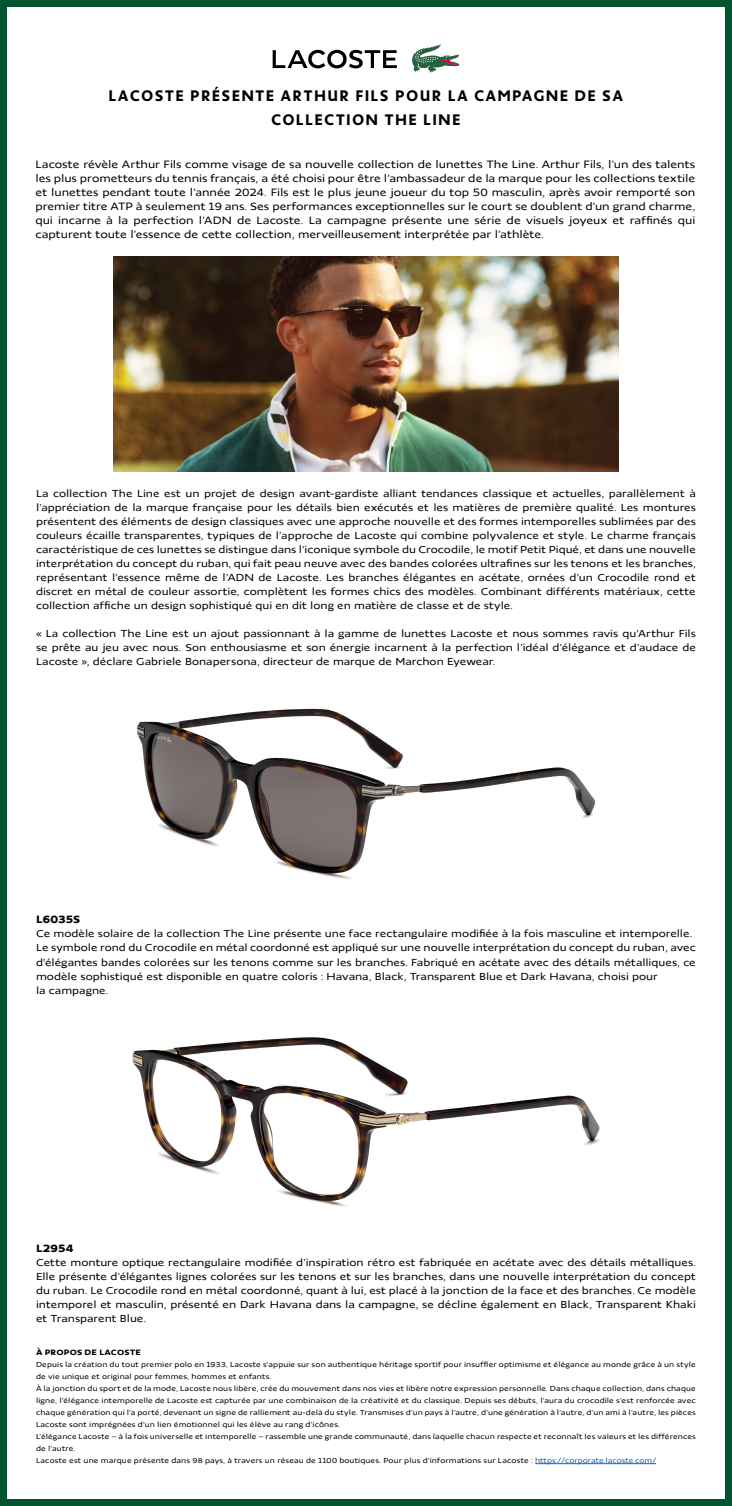
<style>
.page{position:relative;width:732px;height:1506px;background:#fff}
.page>*{position:absolute;margin:0;border:0;box-sizing:border-box;transform-origin:0 0}
.t1{font:700 16px "Lacoste Sans";letter-spacing:.075em;color:#000}
.t2{font:11px/14px "Lacoste Sans Expanded";letter-spacing:-.01em;color:#000;text-align:justify}
.t3{font:700 11px "Lacoste Sans Expanded";letter-spacing:.005em;color:#000}
.t4{font:10.5px/14px "Lacoste Sans Expanded";letter-spacing:-.005em;color:#000;text-align:justify}
.t5{font:700 8px "Lacoste Sans Expanded";letter-spacing:.015em;color:#000}
.t6{font:7.5px/12px "Lacoste Sans Expanded";letter-spacing:.01em;color:#000}
.s1{color:#215e9e}
</style>
<div class="page">
<div style="left:0;top:0;width:731px;height:1506px;border:7px solid #00542e"></div>
<svg style="left:272px;top:50px;width:125px;height:18px"></svg>
<svg style="left:412px;top:44px;width:47px;height:29px"></svg>
<img style="left:113px;top:257px;width:505px;height:215px">
<img style="left:137px;top:708px;width:459px;height:171px">
<img style="left:132px;top:1037px;width:468px;height:170px">
<hr style="left:535px;top:1463px;width:121px;height:1px;background:#215e9e">
<p class="t1" style="left:108px;top:87px;width:516px">LACOSTE PRÉSENTE ARTHUR FILS POUR LA CAMPAGNE DE SA</p>
<p class="t1" style="left:271px;top:111px;width:191px">COLLECTION THE LINE</p>
<p class="t2" style="left:35px;top:156px;width:661px">Lacoste révèle Arthur Fils comme visage de sa nouvelle collection de lunettes The Line. Arthur Fils, l’un des talents les plus prometteurs du tennis français, a été choisi pour être l’ambassadeur de la marque pour les collections textile et lunettes pendant toute l’année 2024. Fils est le plus jeune joueur du top 50 masculin, après avoir remporté son premier titre ATP à seulement 19 ans. Ses performances exceptionnelles sur le court se doublent d’un grand charme, qui incarne à la perfection l’ADN de Lacoste. La campagne présente une série de visuels joyeux et raffinés qui capturent toute l’essence de cette collection, merveilleusement interprétée par l’athlète.</p>
<p class="t4" style="left:36px;top:485px;width:661px">La collection The Line est un projet de design avant-gardiste alliant tendances classique et actuelles, parallèlement à l’appréciation de la marque française pour les détails bien exécutés et les matières de première qualité. Les montures présentent des éléments de design classiques avec une approche nouvelle et des formes intemporelles sublimées par des couleurs écaille transparentes, typiques de l’approche de Lacoste qui combine polyvalence et style. Le charme français caractéristique de ces lunettes se distingue dans l’iconique symbole du Crocodile, le motif Petit Piqué, et dans une nouvelle interprétation du concept du ruban, qui fait peau neuve avec des bandes colorées ultrafines sur les tenons et les branches, représentant l’essence même de l’ADN de Lacoste. Les branches élégantes en acétate, ornées d’un Crocodile rond et discret en métal de couleur assortie, complètent les formes chics des modèles. Combinant différents matériaux, cette collection affiche un design sophistiqué qui en dit long en matière de classe et de style.</p>
<p class="t4" style="left:36px;top:625px;width:661px">« La collection The Line est un ajout passionnant à la gamme de lunettes Lacoste et nous sommes ravis qu’Arthur Fils se prête au jeu avec nous. Son enthousiasme et son énergie incarnent à la perfection l’idéal d’élégance et d’audace de Lacoste », déclare Gabriele Bonapersona, directeur de marque de Marchon Eyewear.</p>
<p class="t3" style="left:36px;top:911px;width:46px">L6035S</p>
<p class="t4" style="left:36px;top:926px;width:657px">Ce modèle solaire de la collection The Line présente une face rectangulaire modifiée à la fois masculine et intemporelle.</p>
<p class="t4" style="left:36px;top:940px;width:661px">Le symbole rond du Crocodile en métal coordonné est appliqué sur une nouvelle interprétation du concept du ruban, avec d’élégantes bandes colorées sur les tenons comme sur les branches. Fabriqué en acétate avec des détails métalliques, ce modèle sophistiqué est disponible en quatre coloris : Havana, Black, Transparent Blue et Dark Havana, choisi pour</p>
<p class="t4" style="left:36px;top:982px;width:74px">la campagne.</p>
<p class="t3" style="left:36px;top:1239px;width:39px">L2954</p>
<p class="t4" style="left:36px;top:1254px;width:661px">Cette monture optique rectangulaire modifiée d’inspiration rétro est fabriquée en acétate avec des détails métalliques.<br>Elle présente d’élégantes lignes colorées sur les tenons et sur les branches, dans une nouvelle interprétation du concept du ruban. Le Crocodile rond en métal coordonné, quant à lui, est placé à la jonction de la face et des branches. Ce modèle intemporel et masculin, présenté en Dark Havana dans la campagne, se décline également en Black, Transparent Khaki et Transparent Blue.</p>
<p class="t5" style="left:36px;top:1345px;width:106px">À PROPOS DE LACOSTE</p>
<p class="t6" style="left:36px;top:1357px;width:661px">Depuis la création du tout premier polo en 1933, Lacoste s’appuie sur son authentique héritage sportif pour insuffler optimisme et élégance au monde grâce à un style de vie unique et original pour femmes, hommes et enfants.</p>
<p class="t6" style="left:36px;top:1381px;width:661px;text-align:justify">À la jonction du sport et de la mode, Lacoste nous libère, crée du mouvement dans nos vies et libère notre expression personnelle. Dans chaque collection, dans chaque ligne, l’élégance intemporelle de Lacoste est capturée par une combinaison de la créativité et du classique. Depuis ses débuts, l’aura du crocodile s’est renforcée avec chaque génération qui l’a porté, devenant un signe de ralliement au-delà du style. Transmises d’un pays à l’autre, d’une génération à l’autre, d’un ami à l’autre, les pièces Lacoste sont imprégnées d’un lien émotionnel qui les élève au rang d’icônes.</p>
<p class="t6" style="left:36px;top:1429px;width:661px">L’élégance Lacoste – à la fois universelle et intemporelle – rassemble une grande communauté, dans laquelle chacun respecte et reconnaît les valeurs et les différences de l’autre.</p>
<p class="t6" style="left:36px;top:1453px;width:621px">Lacoste est une marque présente dans 98 pays, à travers un réseau de 1100 boutiques. Pour plus d’informations sur Lacoste : <span class="s1">https://corporate.lacoste.com/</span></p>
</div>
